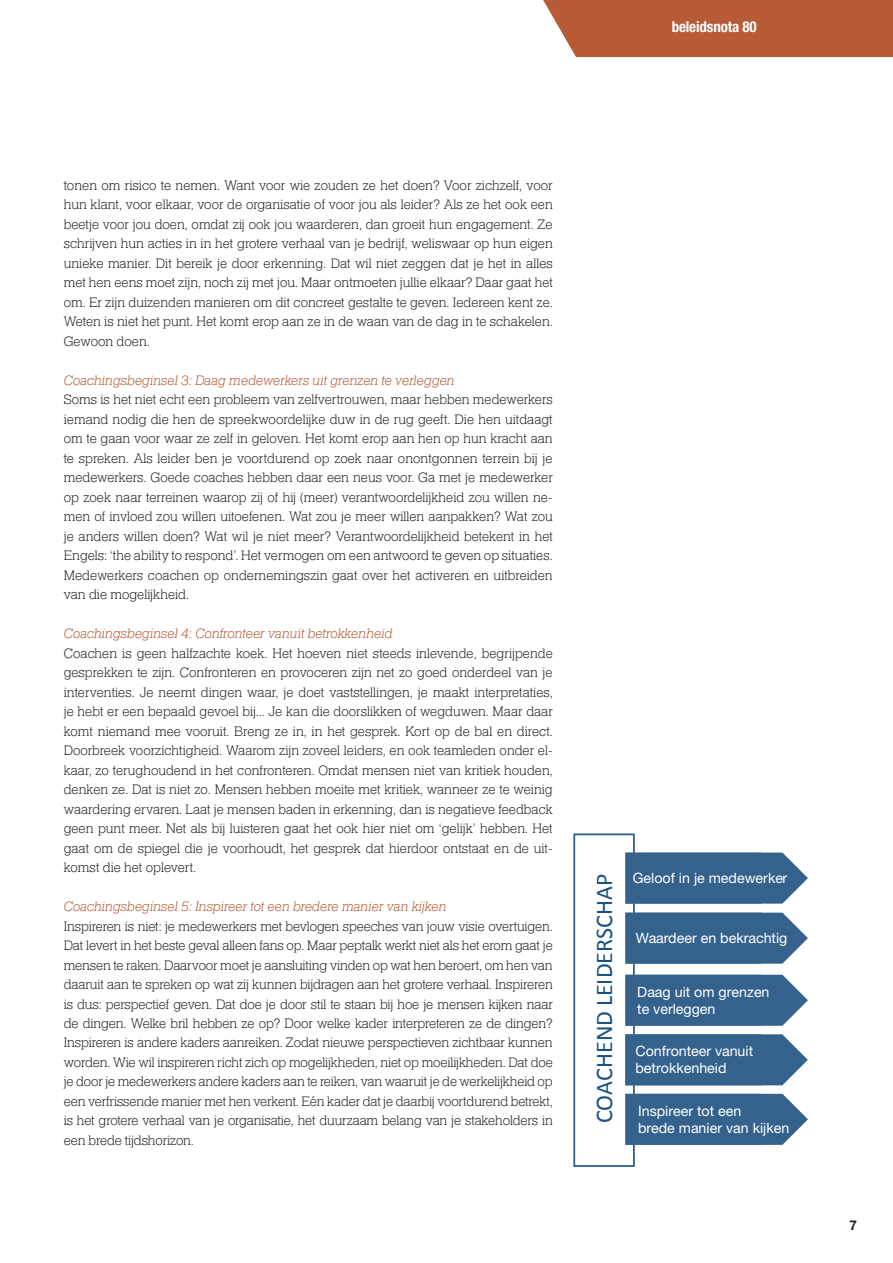
<style>
.page{position:relative;width:893px;height:1263px;background:#fff}
.page>*{position:absolute;margin:0;border:0;box-sizing:border-box;transform-origin:0 0}
.t1{font:24px "Calibri";color:#185082}
.t2{font:700 condensed 15px "Helvetica Neue LT Pro";letter-spacing:-.01em;color:#fff}
.t3{font:300 14.25px/19.5px "Helserif";color:#231f20;text-align:justify}
.t4{font:italic 300 14.25px "Helserif";letter-spacing:-.01em;color:#b65b36}
.t5{font:14.25px/17.1px "Helvetica Neue LT Pro";color:#fff}
.t6{font:700 13.5px "Helvetica Neue LT Pro";color:#231f20}
</style>
<div class="page">
<div style="left:543px;top:0;width:350px;height:57px;background:#b65b36"></div>
<div style="left:574px;top:834px;width:61px;height:333px;border:2px solid #35628c"></div>
<svg style="left:625px;top:852px;width:183px;height:52px;background:#456e95"></svg>
<svg style="left:625px;top:913px;width:183px;height:51px;background:#446d94"></svg>
<svg style="left:625px;top:975px;width:183px;height:51px;background:#436d94"></svg>
<svg style="left:625px;top:1094px;width:183px;height:51px;background:#436d94"></svg>
<svg style="left:625px;top:1034px;width:183px;height:51px;background:#436d94"></svg>
<p class="t2" style="left:672px;top:18px;width:87px">beleidsnota 80</p>
<p class="t3" style="left:64px;top:176px;width:491px">tonen om risico te nemen. Want voor wie zouden ze het doen? Voor zichzelf, voor hun klant, voor elkaar, voor de organisatie of voor jou als leider? Als ze het ook een beetje voor jou doen, omdat zij ook jou waarderen, dan groeit hun engagement. Ze schrijven hun acties in in het grotere verhaal van je bedrijf, weliswaar op hun eigen unieke manier. Dit bereik je door erkenning. Dat wil niet zeggen dat je het in alles met hen eens moet zijn, noch zij met jou. Maar ontmoeten jullie elkaar? Daar gaat het om. Er zijn duizenden manieren om dit concreet gestalte te geven. Iedereen kent ze.<br>Weten is niet het punt. Het komt erop aan ze in de waan van de dag in te schakelen.<br>Gewoon doen.</p>
<p class="t4" style="left:64px;top:372px;width:393px">Coachingsbeginsel 3: Daag medewerkers uit grenzen te verleggen</p>
<p class="t3" style="left:64px;top:390px;width:491px">Soms is het niet echt een probleem van zelfvertrouwen, maar hebben medewerkers iemand nodig die hen de spreekwoordelijke duw in de rug geeft. Die hen uitdaagt om te gaan voor waar ze zelf in geloven. Het komt erop aan hen op hun kracht aan te spreken. Als leider ben je voortdurend op zoek naar onontgonnen terrein bij je medewerkers. Goede coaches hebben daar een neus voor. Ga met je medewerker op zoek naar terreinen waarop zij of hij (meer) verantwoordelijkheid zou willen ne&shy;men of invloed zou willen uitoefenen. Wat zou je meer willen aanpakken? Wat zou je anders willen doen? Wat wil je niet meer? Verantwoordelijkheid betekent in het Engels: ‘the ability to respond’. Het vermogen om een antwoord te geven op situaties.<br>Medewerkers coachen op ondernemingszin gaat over het activeren en uitbreiden van die mogelijkheid.</p>
<p class="t4" style="left:64px;top:625px;width:330px">Coachingsbeginsel 4: Confronteer vanuit betrokkenheid</p>
<p class="t3" style="left:64px;top:644px;width:491px">Coachen is geen halfzachte koek. Het hoeven niet steeds inlevende, begrijpende gesprekken te zijn. Confronteren en provoceren zijn net zo goed onderdeel van je interventies. Je neemt dingen waar, je doet vaststellingen, je maakt interpretaties, je hebt er een bepaald gevoel bij... Je kan die doorslikken of wegduwen. Maar daar komt niemand mee vooruit. Breng ze in, in het gesprek. Kort op de bal en direct.<br>Doorbreek voorzichtigheid. Waarom zijn zoveel leiders, en ook teamleden onder el&shy;kaar, zo terughoudend in het confronteren. Omdat mensen niet van kritiek houden, denken ze. Dat is niet zo. Mensen hebben moeite met kritiek, wanneer ze te weinig waardering ervaren. Laat je mensen baden in erkenning, dan is negatieve feedback geen punt meer. Net als bij luisteren gaat het ook hier niet om ‘gelijk’ hebben. Het gaat om de spiegel die je voorhoudt, het gesprek dat hierdoor ontstaat en de uit&shy;komst die het oplevert.</p>
<p class="t4" style="left:64px;top:898px;width:384px">Coachingsbeginsel 5: Inspireer tot een bredere manier van kijken</p>
<p class="t3" style="left:64px;top:917px;width:491px">Inspireren is niet: je medewerkers met bevlogen speeches van jouw visie overtuigen.<br>Dat levert in het beste geval alleen fans op. Maar peptalk werkt niet als het erom gaat je mensen te raken. Daarvoor moet je aansluiting vinden op wat hen beroert, om hen van daaruit aan te spreken op wat zij kunnen bijdragen aan het grotere verhaal. Inspireren is dus: perspectief geven. Dat doe je door stil te staan bij hoe je mensen kijken naar de dingen. Welke bril hebben ze op? Door welke kader interpreteren ze de dingen?<br>Inspireren is andere kaders aanreiken. Zodat nieuwe perspectieven zichtbaar kunnen worden. Wie wil inspireren richt zich op mogelijkheden, niet op moeilijkheden. Dat doe je door je medewerkers andere kaders aan te reiken, van waaruit je de werkelijkheid op een verfrissende manier met hen verkent. Eén kader dat je daarbij voortdurend betrekt, is het grotere verhaal van je organisatie, het duurzaam belang van je stakeholders in een brede tijdshorizon.</p>
<h1 class="t1" style="left:589px;top:1123px;width:251px;rotate:-90deg">COACHEND LEIDERSCHAP</h1>
<p class="t5" style="left:633px;top:868px;width:156px">Geloof in je medewerker</p>
<p class="t5" style="left:636px;top:929px;width:153px">Waardeer en bekrachtig</p>
<p class="t5" style="left:637px;top:983px;width:134px">Daag uit om grenzen te verleggen</p>
<p class="t5" style="left:635px;top:1042px;width:119px">Confronteer vanuit betrokkenheid</p>
<p class="t5" style="left:638px;top:1102px;width:153px">Inspireer tot een<br>brede manier van kijken</p>
<p class="t6" style="left:849px;top:1216px;width:9px">7</p>
</div>
